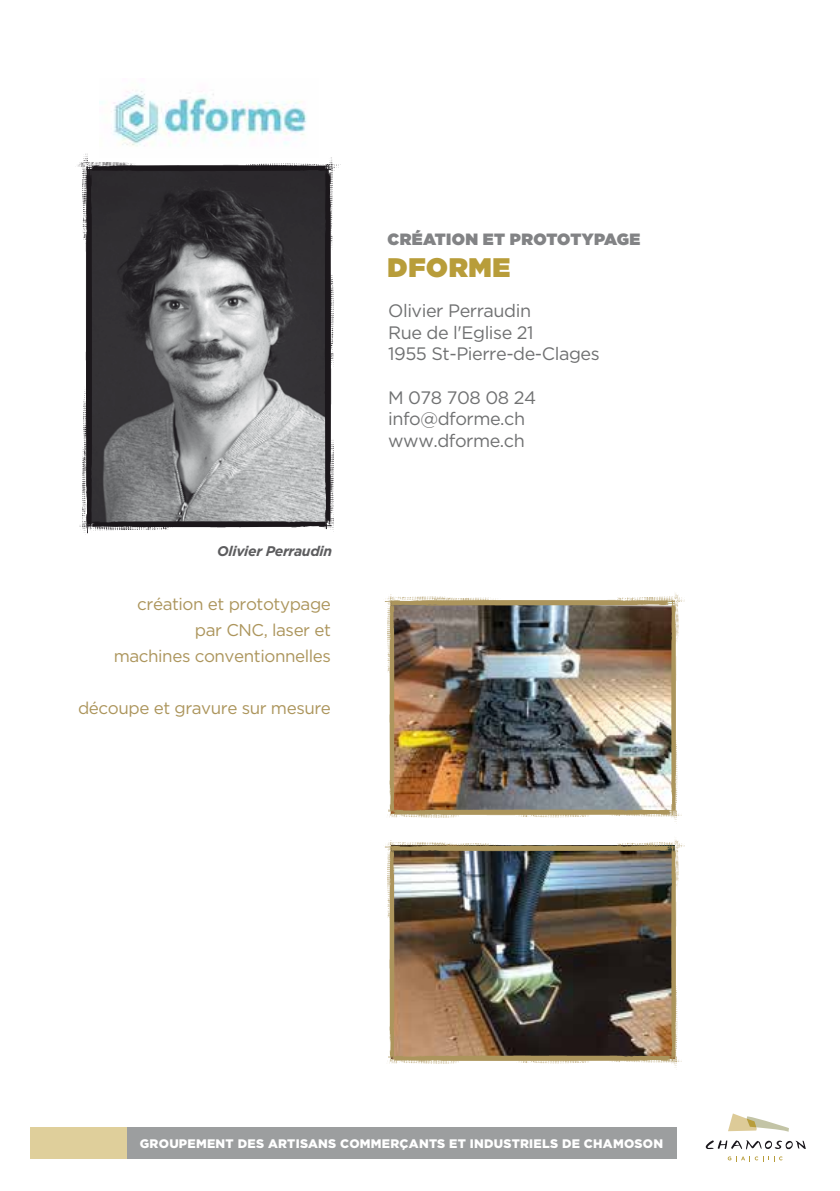
<style>
.page{position:relative;width:840px;height:1191px;background:#fff}
.page>*{position:absolute;margin:0;border:0;box-sizing:border-box;transform-origin:0 0}
.t1{font:900 26.8px "Gotham";letter-spacing:.025em;color:#b89d3a}
.t2{font:18px/21.6px "Gotham";letter-spacing:-.025em;color:#707172}
.t3{font:17px/26px "Gotham";letter-spacing:-.025em;color:#ac955c;text-align:right}
.t4{font:900 16.4px "Gotham";letter-spacing:.02em;color:#828385}
.t5{font:italic 700 14px "Gotham";letter-spacing:-.025em;color:#5d5d5f}
.t6{font:900 12.4px "Gotham";letter-spacing:.02em;color:#fff}
</style>
<div class="page">
<div style="left:30px;top:1127px;width:98px;height:31px;background:#dfcf9b"></div>
<svg style="left:727px;top:1156px;width:55px;height:5px"></svg>
<div style="left:127px;top:1127px;width:549px;height:31px;background:#9c9e9f"></div>
<img style="left:384px;top:593px;width:300px;height:229px">
<img style="left:385px;top:839px;width:299px;height:229px">
<svg style="left:728px;top:1113px;width:60px;height:18px"></svg>
<svg style="left:705px;top:1140px;width:100px;height:9px"></svg>
<img style="left:99px;top:91px;width:208px;height:55px">
<svg style="left:77px;top:154px;width:262px;height:381px;background:#747476"></svg>
<p class="t4" style="left:387px;top:229px;width:254px">CRÉATION ET PROTOTYPAGE</p>
<h1 class="t1" style="left:387px;top:252px;width:124px">DFORME</h1>
<p class="t5" style="left:217px;top:542px;width:116px">Olivier Perraudin</p>
<p class="t3" style="left:114px;top:590px;width:219px">création et prototypage par CNC, laser et<br>machines conventionnelles</p>
<p class="t3" style="left:78px;top:694px;width:254px">découpe et gravure sur mesure</p>
<p class="t2" style="left:388px;top:299px;width:213px">Olivier Perraudin<br>Rue de l'Eglise 21<br>1955 St-Pierre-de-Clages</p>
<p class="t2" style="left:388px;top:386px;width:149px">M 078 708 08 24 info@dforme.ch www.dforme.ch</p>
<p class="t6" style="left:140px;top:1136px;width:524px">GROUPEMENT DES ARTISANS COMMERÇANTS ET INDUSTRIELS DE CHAMOSON</p>
</div>
